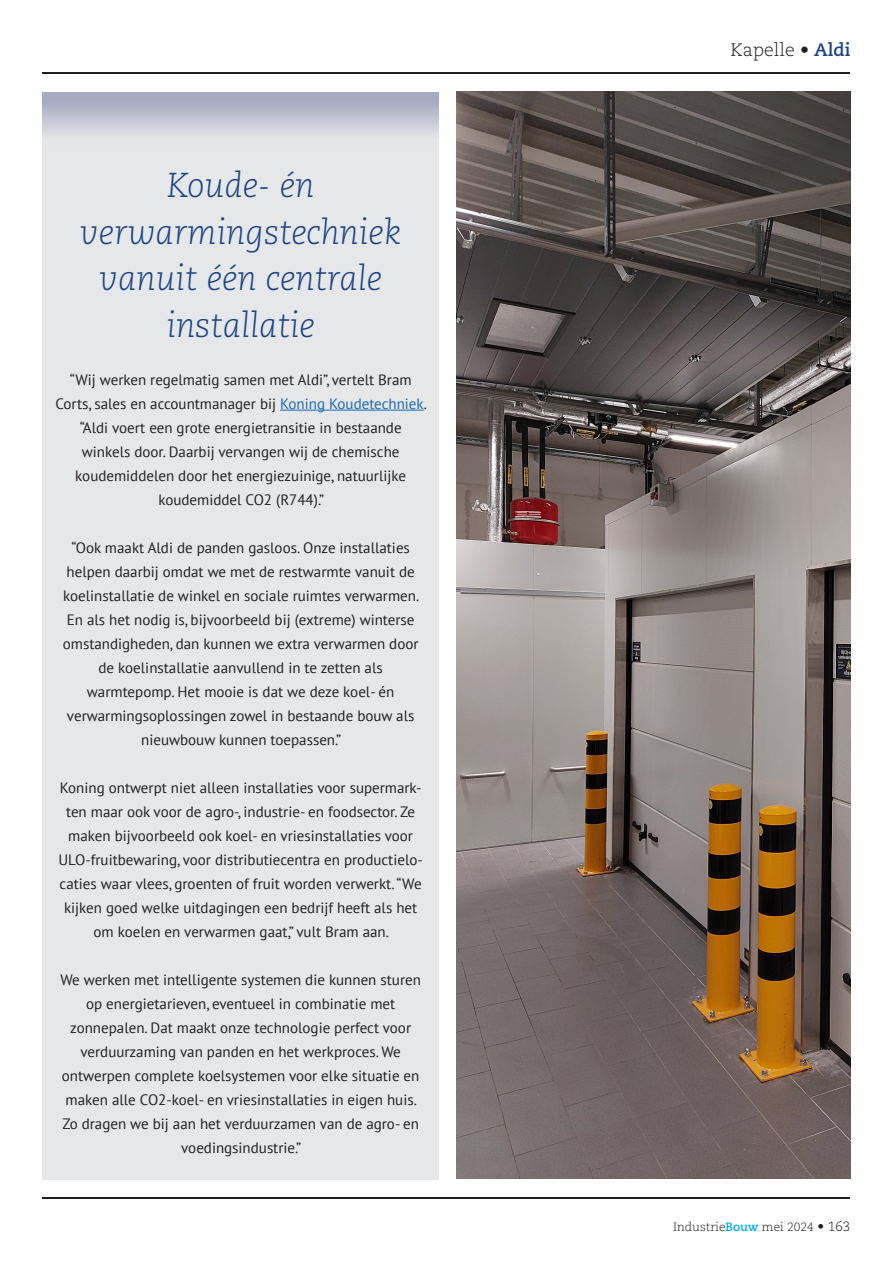
<style>
.page{position:relative;width:893px;height:1263px;background:#fff}
.page>*{position:absolute;margin:0;border:0;box-sizing:border-box;transform-origin:0 0}
.advertorial_kop{font:italic 300 34.5px/46.5px "Caecilia LT Pro 46";color:#1a4487;text-align:center}
.t1{font:300 18px "Caecilia LT Pro 45";color:#231f20}
.advertorial_body{font:15px/24px "PT Sans";color:#231f20;text-align:center}
.t2{font:300 12px "Caecilia LT Pro 45";color:#231f20}
.s1{color:#1b6ab5}
.s2{font-family:"Caecilia LT Pro 75";font-weight:700;color:#1a4487}
.s3{font-family:"Caecilia LT Pro 75";font-weight:700;color:#00aeef}
.s4{font-size:13.5px}
</style>
<div class="page">
<hr style="left:43px;top:72px;width:807px;height:1px;background:#231f20">
<hr style="left:43px;top:1198px;width:807px;height:1px;background:#231f20">
<div style="left:43px;top:92px;width:396px;height:1087px;background:#e6e7e9"></div>
<hr style="left:280px;top:410px;width:144px;height:1px;background:#1b6ab5">
<div style="left:43px;top:92px;width:396px;height:60px;background:linear-gradient(to bottom,#9ea3bd,#efefee)"></div>
<img style="left:456px;top:92px;width:394px;height:1087px">
<p class="advertorial_kop" style="left:80px;top:162px;width:323px">Koude- én verwarmingstechniek vanuit één centrale installatie</p>
<p class="advertorial_body" style="left:56px;top:367px;width:373px">“Wij werken regelmatig samen met Aldi”, vertelt Bram<br>Corts, sales en accountmanager bij <span class="s1">Koning Koudetechniek</span>. “Aldi voert een grote energietransitie in bestaande</p>
<p class="advertorial_body" style="left:82px;top:439px;width:319px">winkels door. Daarbij vervangen wij de chemische</p>
<p class="advertorial_body" style="left:75px;top:463px;width:332px">koudemiddelen door het energiezuinige, natuurlijke</p>
<p class="advertorial_body" style="left:158px;top:487px;width:167px">koudemiddel CO2 (R744).”</p>
<p class="advertorial_body" style="left:63px;top:535px;width:358px">“Ook maakt Aldi de panden gasloos. Onze installaties helpen daarbij omdat we met de restwarmte vanuit de koelinstallatie de winkel en sociale ruimtes verwarmen.<br>En als het nodig is, bijvoorbeeld bij (extreme) winterse omstandigheden, dan kunnen we extra verwarmen door de koelinstallatie aanvullend in te zetten als</p>
<p class="advertorial_body" style="left:87px;top:679px;width:309px">warmtepomp. Het mooie is dat we deze koel- én</p>
<p class="advertorial_body" style="left:67px;top:703px;width:349px">verwarmingsoplossingen zowel in bestaande bouw als nieuwbouw kunnen toepassen.”</p>
<p class="advertorial_body" style="left:59px;top:775px;width:366px">Koning ontwerpt niet alleen installaties voor supermark&shy;ten maar ook voor de agro-, industrie- en foodsector. Ze maken bijvoorbeeld ook koel- en vriesinstallaties voor ULO-fruitbewaring, voor distributiecentra en productielo&shy;caties waar vlees, groenten of fruit worden verwerkt. “We kijken goed welke uitdagingen een bedrijf heeft als het om koelen en verwarmen gaat,” vult Bram aan.</p>
<p class="advertorial_body" style="left:60px;top:967px;width:362px">We werken met intelligente systemen die kunnen sturen op energietarieven, eventueel in combinatie met</p>
<p class="advertorial_body" style="left:62px;top:1015px;width:359px">zonnepalen. Dat maakt onze technologie perfect voor verduurzaming van panden en het werkproces. We ontwerpen complete koelsystemen voor elke situatie en maken alle CO2-koel- en vriesinstallaties in eigen huis.<br>Zo dragen we bij aan het verduurzamen van de agro- en voedingsindustrie.”</p>
<p class="t1" style="left:731px;top:39px;width:121px">Kapelle • <span class="s2">Aldi</span></p>
<p class="t2" style="left:673px;top:1219px;width:179px">Industrie<span class="s3">Bouw</span> mei 2024 <span class="s4">• 163</span></p>
</div>
